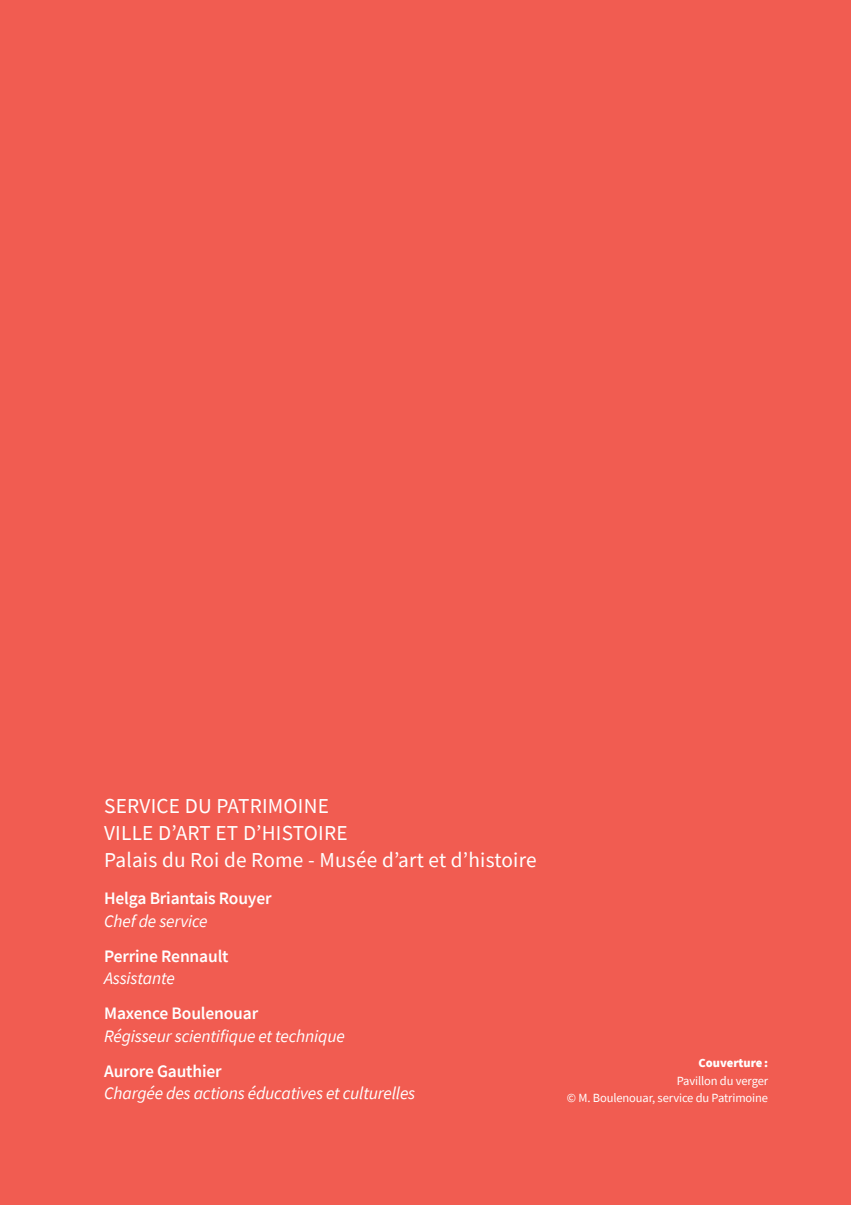
<style>
.page{position:relative;width:851px;height:1205px;background:#fff}
.page>*{position:absolute;margin:0;border:0;box-sizing:border-box;transform-origin:0 0}
.t1{font:21.25px/27px "Source Sans Pro";letter-spacing:.01em;color:#fff}
.t2{font:italic 17.5px "Source Sans Pro";letter-spacing:-.01em;color:#fff}
.t3{font:600 17.5px "Source Sans Pro";letter-spacing:-.01em;color:#fff}
.t4{font:12.5px/17.5px "Source Sans Pro";letter-spacing:-.01em;color:#fff;text-align:right}
.t5{font:900 12.5px "Source Sans Pro";color:#fff}
</style>
<div class="page">
<div style="left:0;top:0;width:850px;height:1205px;background:#f15c51"></div>
<p class="t1" style="left:104px;top:792px;width:434px">SERVICE DU PATRIMOINE<br>VILLE D’ART ET D’HISTOIRE<br>Palais du Roi de Rome - Musée d’art et d’histoire</p>
<p class="t3" style="left:104px;top:887px;width:169px">Helga Briantais Rouyer</p>
<p class="t2" style="left:104px;top:910px;width:105px">Chef de service</p>
<p class="t3" style="left:104px;top:944px;width:126px">Perrine Rennault</p>
<p class="t2" style="left:104px;top:967px;width:72px">Assistante</p>
<p class="t3" style="left:104px;top:1002px;width:155px">Maxence Boulenouar</p>
<p class="t2" style="left:104px;top:1025px;width:242px">Régisseur scientifique et technique</p>
<p class="t3" style="left:104px;top:1059px;width:119px">Aurore Gauthier</p>
<p class="t2" style="left:104px;top:1082px;width:312px">Chargée des actions éducatives et culturelles</p>
<p class="t5" style="left:698px;top:1054px;width:71px">Couverture:</p>
<p class="t4" style="left:567px;top:1071px;width:203px">Pavillon du verger<br>© M. Boulenouar, service du Patrimoine</p>
</div>
